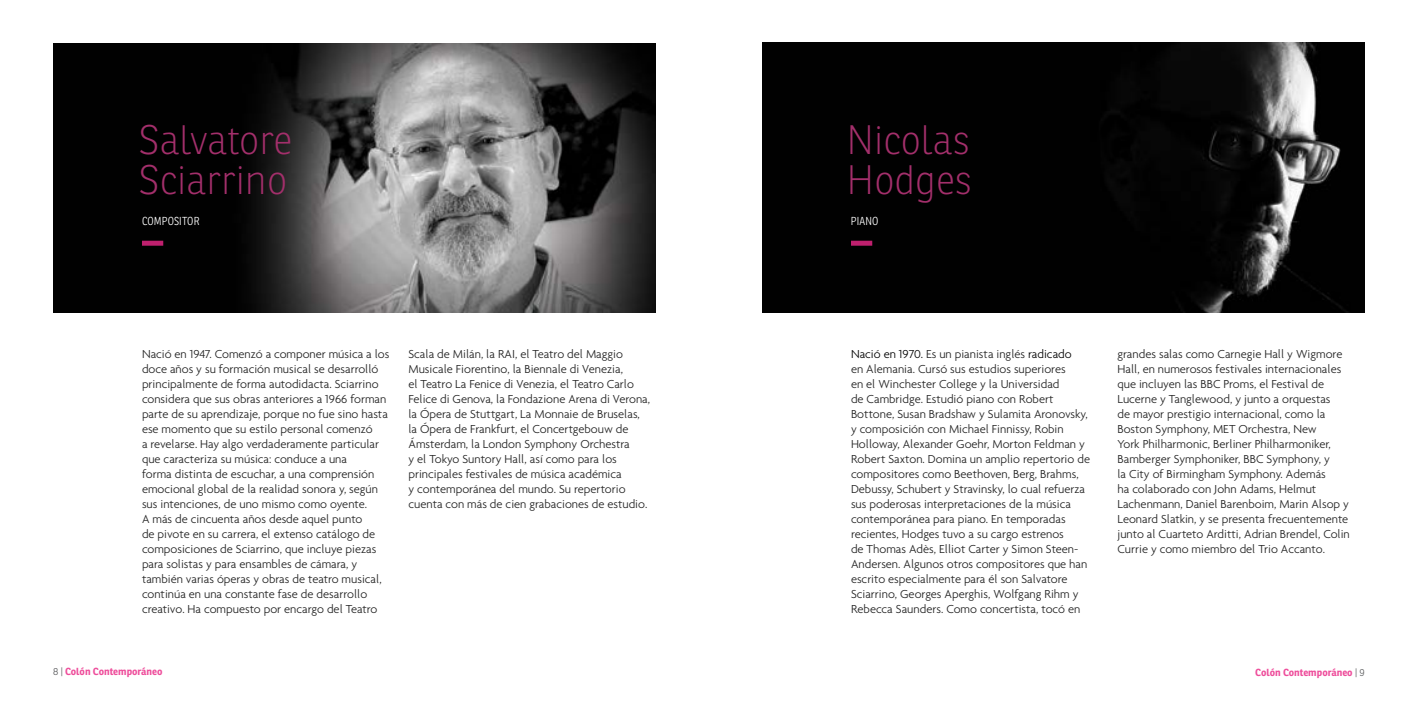
<style>
.page{position:relative;width:1418px;height:709px;background:#fff}
.page>*{position:absolute;margin:0;border:0;box-sizing:border-box;transform-origin:0 0}
.t1{font:100 40px/40px "Ronnia";color:#a32f6b}
.t2{font:300 12.5px/15px "Agenda";color:#222}
.t3{font:300 11.25px "Ronnia Cond";letter-spacing:.01em;color:#fff}
.t4{font:700 10px "Ronnia";color:#ee4d9b}
.s1{color:#000}
.s2{font-weight:300;color:#58595b}
</style>
<div class="page">
<img style="left:53px;top:43px;width:603px;height:270px">
<img style="left:762px;top:43px;width:602px;height:270px">
<div style="left:142px;top:241px;width:21px;height:5px;background:#bf206e"></div>
<div style="left:851px;top:241px;width:21px;height:5px;background:#bf206e"></div>
<h1 class="t1" style="left:138px;top:120px;width:156px">Salvatore<br>Sciarrino</h1>
<h1 class="t1" style="left:846px;top:120px;width:127px">Nicolas<br>Hodges</h1>
<p class="t3" style="left:142px;top:215px;width:59px">COMPOSITOR</p>
<p class="t3" style="left:851px;top:215px;width:29px">PIANO</p>
<p class="t2" style="left:142px;top:346px;width:249px">Nació en 1947. Comenzó a componer música a los doce años y su formación musical se desarrolló principalmente de forma autodidacta. Sciarrino considera que sus obras anteriores a 1966 forman parte de su aprendizaje, porque no fue sino hasta ese momento que su estilo personal comenzó<br>a revelarse. Hay algo verdaderamente particular que caracteriza su música: conduce a una<br>forma distinta de escuchar, a una comprensión emocional global de la realidad sonora y, según sus intenciones, de uno mismo como oyente.<br>A más de cincuenta años desde aquel punto<br>de pivote en su carrera, el extenso catálogo de composiciones de Sciarrino, que incluye piezas para solistas y para ensambles de cámara, y también varias óperas y obras de teatro musical, continúa en una constante fase de desarrollo creativo. Ha compuesto por encargo del Teatro</p>
<p class="t2" style="left:851px;top:346px;width:240px"><span class="s1">Nació en 1970.</span> Es un pianista inglés <span class="s1">radicado<br></span>en Alemania. Cursó sus estudios superiores<br>en el Winchester College y la Universidad<br>de Cambridge. Estudió piano con Robert Bottone, Susan Bradshaw y Sulamita Aronovsky, y composición con Michael Finnissy, Robin Holloway, Alexander Goehr, Morton Feldman y Robert Saxton. Domina un amplio repertorio de compositores como Beethoven, Berg, Brahms, Debussy, Schubert y Stravinsky, lo cual refuerza sus poderosas interpretaciones de la música contemporánea para piano. En temporadas recientes, Hodges tuvo a su cargo estrenos<br>de Thomas Adès, Elliot Carter y Simon Steen-Andersen. Algunos otros compositores que han escrito especialmente para él son Salvatore Sciarrino, Georges Aperghis, Wolfgang Rihm y Rebecca Saunders. Como concertista, tocó en</p>
<p class="t2" style="left:408px;top:346px;width:243px">Scala de Milán, la RAI, el Teatro del Maggio Musicale Fiorentino, la Biennale di Venezia,<br>el Teatro La Fenice di Venezia, el Teatro Carlo Felice di Genova, la Fondazione Arena di Verona, la Ópera de Stuttgart, La Monnaie de Bruselas, la Ópera de Frankfurt, el Concertgebouw de Ámsterdam, la London Symphony Orchestra<br>y el Tokyo Suntory Hall, así como para los principales festivales de música académica<br>y contemporánea del mundo. Su repertorio cuenta con más de cien grabaciones de estudio.</p>
<p class="t2" style="left:1117px;top:346px;width:234px">grandes salas como Carnegie Hall y Wigmore Hall, en numerosos festivales internacionales que incluyen las BBC Proms, el Festival de Lucerne y Tanglewood, y junto a orquestas<br>de mayor prestigio internacional, como la Boston Symphony, MET Orchestra, New<br>York Philharmonic, Berliner Philharmoniker, Bamberger Symphoniker, BBC Symphony, y<br>la City of Birmingham Symphony. Además<br>ha colaborado con John Adams, Helmut Lachenmann, Daniel Barenboim, Marin Alsop y Leonard Slatkin, y se presenta frecuentemente junto al Cuarteto Arditti, Adrian Brendel, Colin Currie y como miembro del Trio Accanto.</p>
<p class="t4" style="left:53px;top:665px;width:111px"><span class="s2">8 |</span> Colón Contemporáneo</p>
<p class="t4" style="left:1255px;top:665px;width:111px">Colón Contemporáneo <span class="s2">| 9</span></p>
</div>
